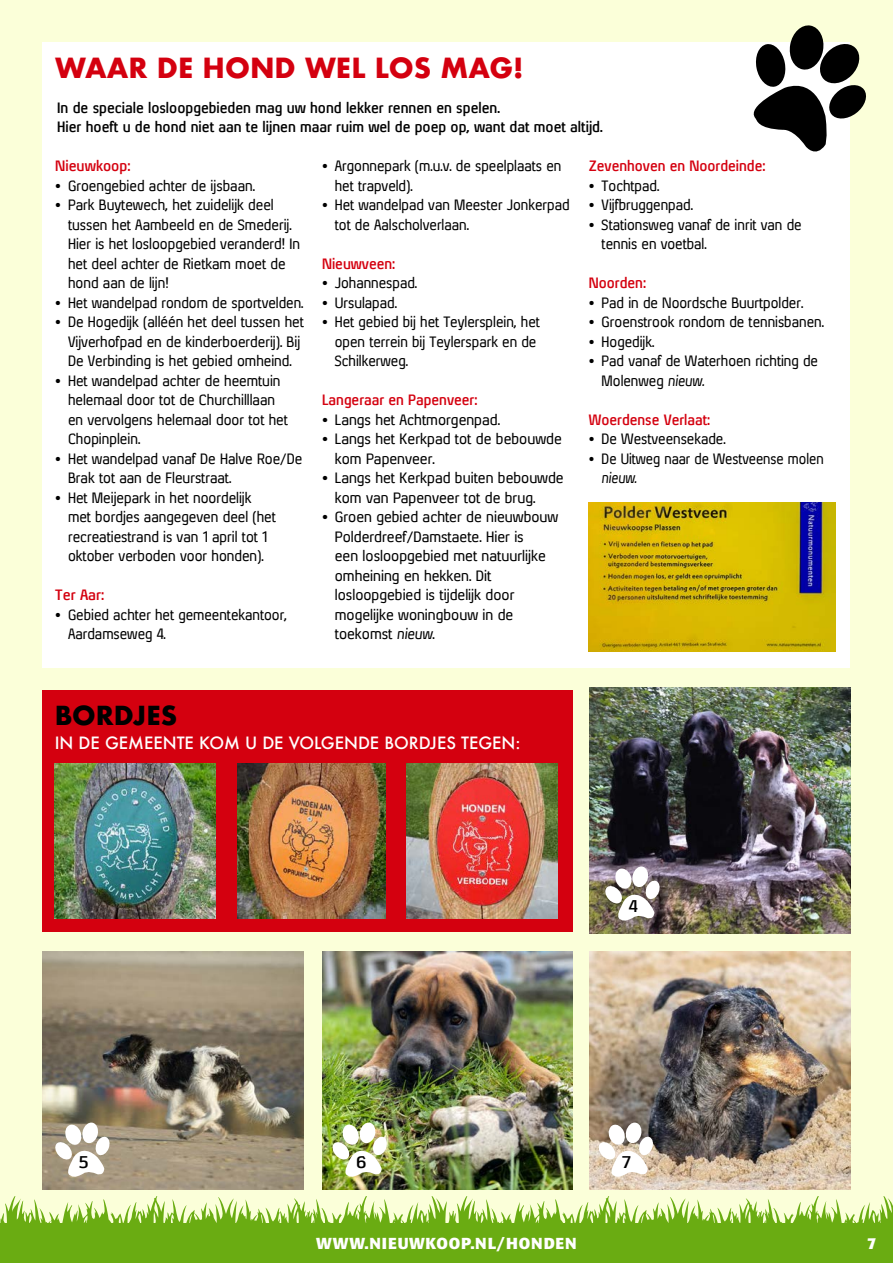
<style>
.page{position:relative;width:893px;height:1263px;background:#fff}
.page>*{position:absolute;margin:0;border:0;box-sizing:border-box;transform-origin:0 0}
.t1{font:700 27px "Futura";color:#d4000f}
.t2{font:700 25.5px "Futura";color:#000}
.t3{font:500 16.5px "Futura";color:#fff}
.t4{font:700 16.2px "Xenu";color:#000;scale:1.04 1}
.t5{font:700 15.75px "Formata";letter-spacing:.05em;color:#fff}
.t6{font:15.3px "My Lucky Penny";color:#fff;scale:1.07 1}
.t7{font:14.25px/19.5px "Xenu";color:#000;scale:.96 1}
.t8{font:14.25px/19.5px "Xenu";color:#000;scale:.95 1}
.t9{font:14.25px/19.5px "Xenu";color:#000}
.t10{font:700 14.25px/19.5px "Xenu";color:#000;scale:.96 1}
.t11{font:700 14.25px "Xenu";color:#d4000f;scale:.95 1}
.t12{font:14.25px "Xenu";color:#000;scale:.92 1}
.t13{font:700 14.25px "Xenu";color:#d4000f}
.t14{font:italic 14.25px "Xenu";color:#000;scale:.92 1}
.s1{font-style:italic}
</style>
<div class="page">
<div style="left:0;top:0;width:893px;height:1241px;background:#fbffd9"></div>
<img style="left:322px;top:951px;width:251px;height:238px">
<img style="left:43px;top:951px;width:261px;height:238px">
<div style="left:43px;top:43px;width:807px;height:625px;background:#fff"></div>
<svg style="left:0;top:1196px;width:893px;height:28px"></svg>
<img style="left:589px;top:502px;width:246px;height:149px">
<img style="left:589px;top:951px;width:261px;height:238px">
<div style="left:0;top:1224px;width:893px;height:39px;background:#6aac12"></div>
<img style="left:589px;top:688px;width:261px;height:245px">
<svg style="left:604px;top:866px;width:57px;height:57px;background:#b3adab"></svg>
<svg style="left:54px;top:1122px;width:57px;height:57px;background:#ccc5b8"></svg>
<img style="left:331px;top:1122px;width:57px;height:57px">
<svg style="left:598px;top:1122px;width:56px;height:57px;background:#d6ccc2"></svg>
<div style="left:42px;top:690px;width:531px;height:242px;background:#d4000f"></div>
<img style="left:237px;top:763px;width:148px;height:155px">
<img style="left:406px;top:763px;width:152px;height:155px">
<img style="left:55px;top:763px;width:160px;height:155px">
<svg style="left:745px;top:25px;width:121px;height:127px"></svg>
<h1 class="t1" style="left:55px;top:48px;width:470px">WAAR DE HOND WEL LOS MAG!</h1>
<p class="t10" style="left:57px;top:97px;width:570px">In de speciale losloopgebieden mag uw hond lekker rennen en spelen.<br>Hier hoeft u de hond niet aan te lijnen maar ruim wel de poep op, want dat moet altijd.</p>
<p class="t13" style="left:55px;top:157px;width:77px">Nieuwkoop:</p>
<p class="t7" style="left:55px;top:175px;width:210px">• Groengebied achter de ijsbaan.</p>
<p class="t7" style="left:68px;top:195px;width:243px;text-indent:-13px">• Park Buytewech, het zuidelijk deel tussen het Aambeeld en de Smederij.<br>Hier is het losloopgebied veranderd! In het deel achter de Rietkam moet de hond aan de lijn!</p>
<p class="t8" style="left:55px;top:292px;width:263px">• Het wandelpad rondom de sportvelden.</p>
<p class="t7" style="left:68px;top:312px;width:247px;text-indent:-13px">• De Hogedijk (alléén het deel tussen het<br>Vijverhofpad en de kinderboerderij). Bij<br>De Verbinding is het gebied omheind.</p>
<p class="t7" style="left:68px;top:370px;width:230px;text-indent:-13px">• Het wandelpad achter de heemtuin helemaal door tot de Churchilllaan en vervolgens helemaal door tot het<br>Chopinplein.</p>
<p class="t7" style="left:68px;top:448px;width:246px;text-indent:-13px">• Het wandelpad vanaf De Halve Roe/De<br>Brak tot aan de Fleurstraat.</p>
<p class="t7" style="left:68px;top:487px;width:218px;text-indent:-13px">• Het Meijepark in het noordelijk met bordjes aangegeven deel (het recreatiestrand is van 1 april tot 1 oktober verboden voor honden).</p>
<p class="t13" style="left:55px;top:586px;width:51px">Ter Aar:</p>
<p class="t8" style="left:68px;top:604px;width:232px;text-indent:-13px">• Gebied achter het gemeentekantoor,<br>Aardamseweg 4.</p>
<p class="t8" style="left:335px;top:156px;width:240px;text-indent:-13px">• Argonnepark (m.u.v. de speelplaats en het trapveld).</p>
<p class="t8" style="left:335px;top:195px;width:249px;text-indent:-13px">• Het wandelpad van Meester Jonkerpad tot de Aalscholverlaan.</p>
<p class="t11" style="left:322px;top:255px;width:79px">Nieuwveen:</p>
<p class="t8" style="left:322px;top:273px;width:102px">• Johannespad.</p>
<p class="t8" style="left:322px;top:292px;width:80px">• Ursulapad.</p>
<p class="t8" style="left:335px;top:312px;width:217px;text-indent:-13px">• Het gebied bij het Teylersplein, het open terrein bij Teylerspark en de<br>Schilkerweg.</p>
<p class="t11" style="left:322px;top:391px;width:165px">Langeraar en Papenveer:</p>
<p class="t9" style="left:322px;top:409px;width:180px">• Langs het Achtmorgenpad.</p>
<p class="t9" style="left:335px;top:429px;width:228px;text-indent:-13px">• Langs het Kerkpad tot de bebouwde kom Papenveer.</p>
<p class="t9" style="left:335px;top:468px;width:230px;text-indent:-13px">• Langs het Kerkpad buiten bebouwde kom van Papenveer tot de brug.</p>
<p class="t9" style="left:335px;top:507px;width:225px;text-indent:-13px">• Groen gebied achter de nieuwbouw<br>Polderdreef/Damstaete. Hier is<br>een losloopgebied met natuurlijke omheining en hekken. Dit losloopgebied is tijdelijk door mogelijke woningbouw in de toekomst <span class="s1">nieuw</span>.</p>
<p class="t11" style="left:589px;top:157px;width:187px">Zevenhoven en Noordeinde:</p>
<p class="t8" style="left:589px;top:175px;width:76px">• Tochtpad.</p>
<p class="t8" style="left:589px;top:195px;width:111px">• Vijfbruggenpad.</p>
<p class="t8" style="left:602px;top:214px;width:212px;text-indent:-13px">• Stationsweg vanaf de inrit van de tennis en voetbal.</p>
<p class="t11" style="left:589px;top:274px;width:62px">Noorden:</p>
<p class="t8" style="left:589px;top:292px;width:227px">• Pad in de Noordsche Buurtpolder.</p>
<p class="t8" style="left:589px;top:312px;width:249px">• Groenstrook rondom de tennisbanen.</p>
<p class="t8" style="left:589px;top:331px;width:70px">• Hogedijk.</p>
<p class="t8" style="left:602px;top:351px;width:229px;text-indent:-13px">• Pad vanaf de Waterhoen richting de<br>Molenweg <span class="s1">nieuw.</span></p>
<p class="t11" style="left:589px;top:411px;width:129px">Woerdense Verlaat:</p>
<p class="t8" style="left:589px;top:429px;width:146px">• De Westveensekade.</p>
<p class="t12" style="left:589px;top:450px;width:257px">• De Uitweg naar de Westveense molen</p>
<p class="t14" style="left:602px;top:469px;width:40px">nieuw.</p>
<h2 class="t2" style="left:55px;top:697px;width:124px">BORDJES</h2>
<p class="t3" style="left:55px;top:731px;width:467px">IN DE GEMEENTE KOM U DE VOLGENDE BORDJES TEGEN:</p>
<p class="t6" style="left:4px;top:719px;width:321px">In de gemeente komt u de volgende bordjes tegen</p>
<p class="t4" style="left:629px;top:896px;width:10px">4</p>
<p class="t4" style="left:79px;top:1152px;width:11px">5</p>
<p class="t4" style="left:356px;top:1152px;width:12px">6</p>
<p class="t4" style="left:622px;top:1152px;width:10px">7</p>
<p class="t5" style="left:316px;top:1233px;width:262px">WWW.NIEUWKOOP.NL/HONDEN</p>
<p class="t5" style="left:867px;top:1233px;width:11px">7</p>
</div>
